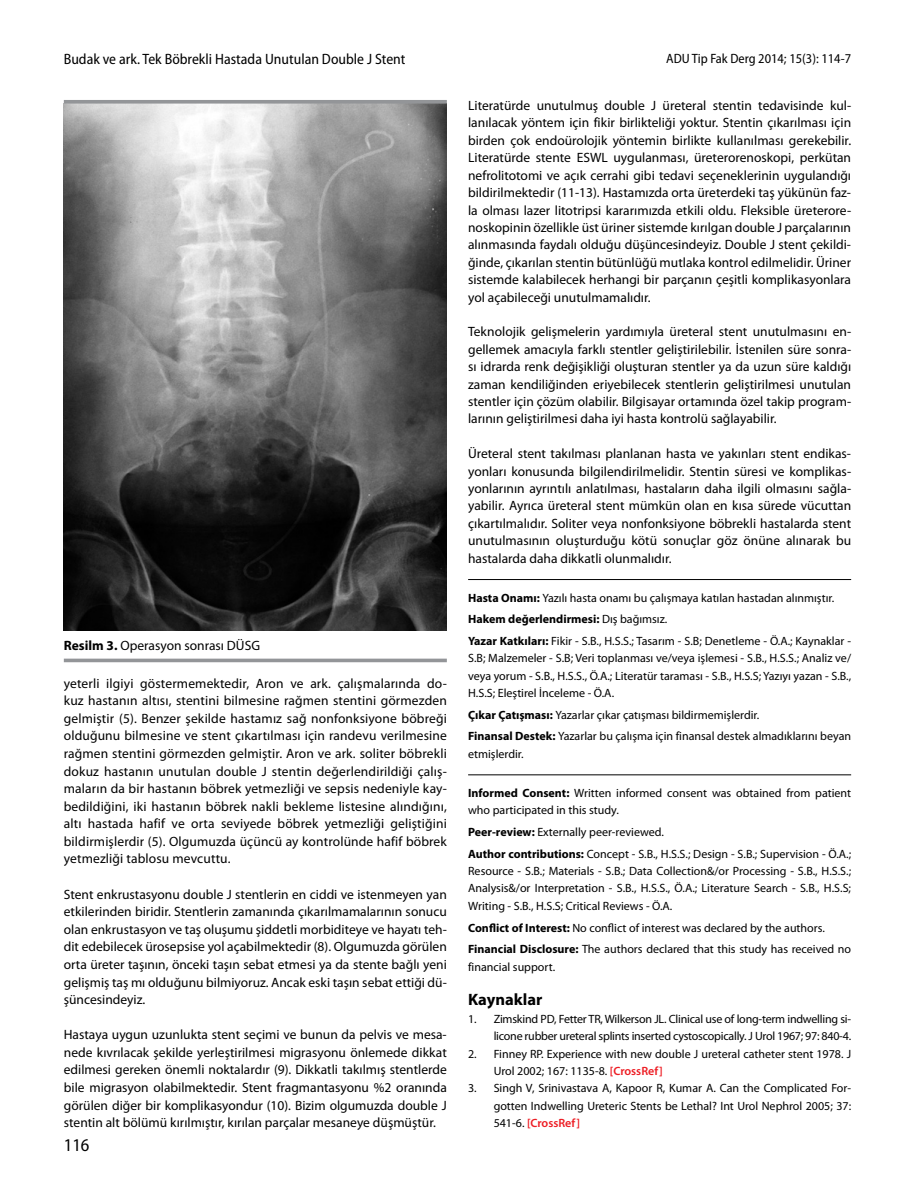
<style>
.page{position:relative;width:915px;height:1191px;background:#fff}
.page>*{position:absolute;margin:0;border:0;box-sizing:border-box;transform-origin:0 0}
.t1{font:semi-condensed 18px "Myriad Pro";color:#000}
.t2{font:700 16.5px "Myriad Pro";color:#000}
.t3{font:semi-condensed 15px "Myriad Pro";color:#000}
.t4{font:13.5px/17.4px "Myriad Pro";color:#000;text-align:justify}
.t5{font:semi-condensed 13.5px "Myriad Pro";color:#000}
.t6{font:12px/17.4px "Myriad Pro";color:#000}
.t7{font:12px/17.4px "Myriad Pro";letter-spacing:-.02em;color:#000;text-align:right}
.s1{font-weight:700}
.s2{font-weight:600;color:#ed1d24}
</style>
<div class="page">
<hr style="left:468px;top:579px;width:382px;height:1px;background:#000">
<hr style="left:468px;top:774px;width:382px;height:1px;background:#000">
<img style="left:64px;top:104px;width:382px;height:526px">
<svg style="left:64px;top:658px;width:382px;height:4px;background:#a4a5a8"></svg>
<svg style="left:64px;top:100px;width:382px;height:4px;background:#989a9d"></svg>
<p class="t3" style="left:64px;top:50px;width:343px">Budak ve ark. Tek Böbrekli Hastada Unutulan Double J Stent</p>
<p class="t5" style="left:666px;top:50px;width:186px">ADU Tip Fak Derg 2014; 15(3): 114-7</p>
<p class="t4" style="left:64px;top:636px;width:198px"><span class="s1">Resilm 3.</span> Operasyon sonrası DÜSG</p>
<p class="t4" style="left:64px;top:674px;width:384px">yeterli ilgiyi göstermemektedir, Aron ve ark. çalışmalarında do&shy;kuz hastanın altısı, stentini bilmesine rağmen stentini görmezden gelmiştir (5). Benzer şekilde hastamız sağ nonfonksiyone böbreği olduğunu bilmesine ve stent çıkartılması için randevu verilmesine rağmen stentini görmezden gelmiştir. Aron ve ark. soliter böbrekli dokuz hastanın unutulan double J stentin değerlendirildiği çalış&shy;maların da bir hastanın böbrek yetmezliği ve sepsis nedeniyle kay&shy;bedildiğini, iki hastanın böbrek nakli bekleme listesine alındığını, altı hastada hafif ve orta seviyede böbrek yetmezliği geliştiğini bildirmişlerdir (5). Olgumuzda üçüncü ay kontrolünde hafif böbrek yetmezliği tablosu mevcuttu.</p>
<p class="t4" style="left:64px;top:885px;width:384px">Stent enkrustasyonu double J stentlerin en ciddi ve istenmeyen yan etkilerinden biridir. Stentlerin zamanında çıkarılmamalarının sonucu olan enkrustasyon ve taş oluşumu şiddetli morbiditeye ve hayatı teh&shy;dit edebilecek ürosepsise yol açabilmektedir (8). Olgumuzda görülen orta üreter taşının, önceki taşın sebat etmesi ya da stente bağlı yeni gelişmiş taş mı olduğunu bilmiyoruz. Ancak eski taşın sebat ettiği dü&shy;şüncesindeyiz.</p>
<p class="t4" style="left:64px;top:1025px;width:384px">Hastaya uygun uzunlukta stent seçimi ve bunun da pelvis ve mesa&shy;nede kıvrılacak şekilde yerleştirilmesi migrasyonu önlemede dikkat edilmesi gereken önemli noktalardır (9). Dikkatli takılmış stentlerde bile migrasyon olabilmektedir. Stent fragmantasyonu %2 oranında görülen diğer bir komplikasyondur (10). Bizim olgumuzda double J stentin alt bölümü kırılmıştır, kırılan parçalar mesaneye düşmüştür.</p>
<h1 class="t1" style="left:64px;top:1134px;width:27px">116</h1>
<p class="t4" style="left:468px;top:97px;width:384px">Literatürde unutulmuş double J üreteral stentin tedavisinde kul&shy;lanılacak yöntem için fikir birlikteliği yoktur. Stentin çıkarılması için birden çok endoürolojik yöntemin birlikte kullanılması gerekebilir.<br>Literatürde stente ESWL uygulanması, üreterorenoskopi, perkütan nefrolitotomi ve açık cerrahi gibi tedavi seçeneklerinin uygulandığı bildirilmektedir (11-13). Hastamızda orta üreterdeki taş yükünün faz&shy;la olması lazer litotripsi kararımızda etkili oldu. Fleksible üreterore&shy;noskopinin özellikle üst üriner sistemde kırılgan double J parçalarının alınmasında faydalı olduğu düşüncesindeyiz. Double J stent çekildi&shy;ğinde, çıkarılan stentin bütünlüğü mutlaka kontrol edilmelidir. Üriner sistemde kalabilecek herhangi bir parçanın çeşitli komplikasyonlara yol açabileceği unutulmamalıdır.</p>
<p class="t4" style="left:468px;top:323px;width:384px">Teknolojik gelişmelerin yardımıyla üreteral stent unutulmasını en&shy;gellemek amacıyla farklı stentler geliştirilebilir. İstenilen süre sonra&shy;sı idrarda renk değişikliği oluşturan stentler ya da uzun süre kaldığı zaman kendiliğinden eriyebilecek stentlerin geliştirilmesi unutulan stentler için çözüm olabilir. Bilgisayar ortamında özel takip program&shy;larının geliştirilmesi daha iyi hasta kontrolü sağlayabilir.</p>
<p class="t4" style="left:468px;top:445px;width:384px">Üreteral stent takılması planlanan hasta ve yakınları stent endikas&shy;yonları konusunda bilgilendirilmelidir. Stentin süresi ve komplikas&shy;yonlarının ayrıntılı anlatılması, hastaların daha ilgili olmasını sağla&shy;yabilir. Ayrıca üreteral stent mümkün olan en kısa sürede vücuttan çıkartılmalıdır. Soliter veya nonfonksiyone böbrekli hastalarda stent unutulmasının oluşturduğu kötü sonuçlar göz önüne alınarak bu hastalarda daha dikkatli olunmalıdır.</p>
<p class="t6" style="left:468px;top:586px;width:384px;line-height:21.6px"><span class="s1">Hasta Onamı:</span> Yazılı hasta onamı bu çalışmaya katılan hastadan alınmıştır.<br><span class="s1">Hakem değerlendirmesi:</span> Dış bağımsız.<br><span class="s1">Yazar Katkıları:</span> Fikir - S.B., H.S.S.; Tasarım - S.B; Denetleme - Ö.A.; Kaynaklar -</p>
<p class="t6" style="left:468px;top:649px;width:384px;text-align:justify">S.B; Malzemeler - S.B; Veri toplanması ve/veya işlemesi - S.B., H.S.S.; Analiz ve/ veya yorum - S.B., H.S.S., Ö.A.; Literatür taraması - S.B., H.S.S; Yazıyı yazan - S.B., H.S.S; Eleştirel İnceleme - Ö.A.</p>
<p class="t6" style="left:468px;top:704px;width:384px;line-height:21.6px"><span class="s1">Çıkar Çatışması:</span> Yazarlar çıkar çatışması bildirmemişlerdir.<br><span class="s1">Finansal Destek:</span> Yazarlar bu çalışma için finansal destek almadıklarını beyan</p>
<p class="t6" style="left:468px;top:745px;width:57px">etmişlerdir.</p>
<p class="t6" style="left:468px;top:784px;width:384px"><span class="s1">Informed Consent:</span> Written informed consent was obtained from patient who participated in this study.</p>
<p class="t6" style="left:468px;top:821px;width:384px;line-height:21.6px"><span class="s1">Peer-review:</span> Externally peer-reviewed.<br><span class="s1">Author contributions:</span> Concept - S.B., H.S.S.; Design - S.B.; Supervision - Ö.A.;</p>
<p class="t6" style="left:468px;top:862px;width:384px;text-align:justify">Resource - S.B.; Materials - S.B.; Data Collection&amp;/or Processing - S.B., H.S.S.; Analysis&amp;/or Interpretation - S.B., H.S.S., Ö.A.; Literature Search - S.B., H.S.S; Writing - S.B., H.S.S; Critical Reviews - Ö.A.</p>
<p class="t6" style="left:468px;top:916px;width:384px;line-height:21.6px"><span class="s1">Conflict of Interest:</span> No conflict of interest was declared by the authors.<br><span class="s1">Financial Disclosure:</span> The authors declared that this study has received no</p>
<p class="t6" style="left:468px;top:957px;width:88px">financial support.</p>
<p class="t2" style="left:468px;top:989px;width:76px">Kaynaklar</p>
<p class="t7" style="left:468px;top:1009px;width:384px">1. Zimskind PD, Fetter TR, Wilkerson JL. Clinical use of long-term indwelling si&shy;licone rubber ureteral splints inserted cystoscopically. J Urol 1967; 97: 840-4.</p>
<p class="t6" style="left:493px;top:1044px;width:359px;text-indent:-26px">2. Finney RP. Experience with new double J ureteral catheter stent 1978. J<br>Urol 2002; 167: 1135-8. <span class="s2">[CrossRef]</span></p>
<p class="t6" style="left:493px;top:1079px;width:359px;text-align:justify;text-indent:-26px">3. Singh V, Srinivastava A, Kapoor R, Kumar A. Can the Complicated For&shy;gotten Indwelling Ureteric Stents be Lethal? Int Urol Nephrol 2005; 37:<br>541-6. <span class="s2">[CrossRef]</span></p>
</div>
